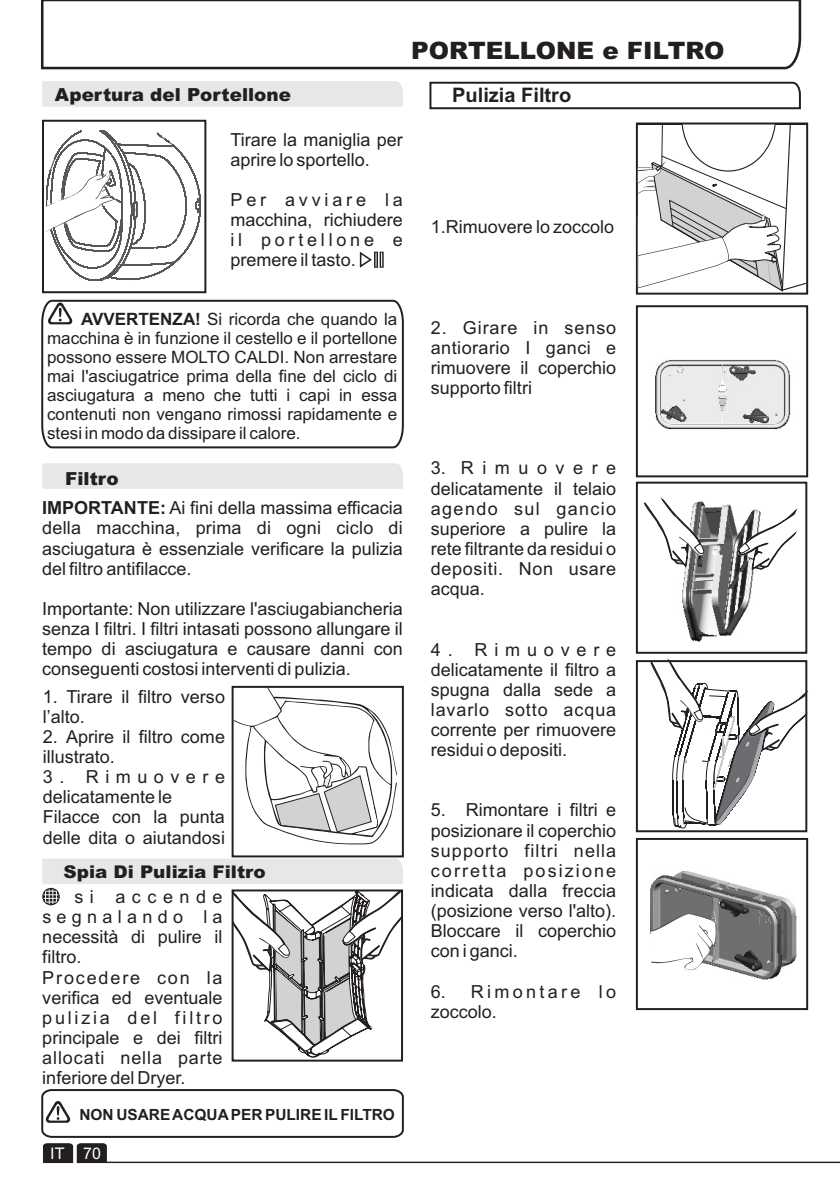
<style>
.page{position:relative;width:840px;height:1191px;background:#fff}
.page>*{position:absolute;margin:0;border:0;box-sizing:border-box;transform-origin:0 0}
.t1{font:900 24px "Arial";color:#231f20}
.t2{font:700 20px "Arial";color:#231f20}
.t3{font:18px/20.2px "Arial";color:#231f20;text-align:justify}
.t4{font:900 18px "Arial";color:#231f20}
.t5{font:18px/20.2px "Arial";letter-spacing:.185em;color:#231f20}
.t6{font:900 17.6px "Arial";color:#231f20;scale:1.05 1}
.t7{font:17px/19px "Arial";color:#231f20;text-align:justify}
.t8{font:16px "Arial";color:#fff}
.t9{font:700 15.4px "Arial";color:#231f20}
.s1{font-weight:700}
.s2{font-weight:900}
</style>
<div class="page">
<hr style="left:106px;top:1161px;width:733px;height:2px;background:#231f20">
<svg style="left:41px;top:0;width:761px;height:70px"></svg>
<div style="left:42px;top:81px;width:360px;height:26px;background:#e6e7e9"></div>
<div style="left:42px;top:463px;width:360px;height:26px;background:#e6e7e9"></div>
<div style="left:231px;top:686px;width:172px;height:171px;border:2px solid #231f20"></div>
<svg style="left:234px;top:686px;width:163px;height:158px"></svg>
<svg style="left:359px;top:252px;width:24px;height:16px"></svg>
<svg style="left:429px;top:81px;width:372px;height:29px"></svg>
<svg style="left:41px;top:299px;width:363px;height:150px"></svg>
<svg style="left:41px;top:1089px;width:363px;height:74px"></svg>
<svg style="left:42px;top:859px;width:361px;height:198px"></svg>
<div style="left:42px;top:120px;width:164px;height:173px;border:2px solid #231f20"></div>
<svg style="left:42px;top:129px;width:159px;height:153px"></svg>
<div style="left:635px;top:122px;width:172px;height:173px;border:2px solid #231f20"></div>
<svg style="left:637px;top:124px;width:168px;height:168px"></svg>
<div style="left:635px;top:305px;width:172px;height:172px;border:2px solid #231f20"></div>
<img style="left:655px;top:359px;width:136px;height:71px">
<svg style="left:650px;top:653px;width:157px;height:175px"></svg>
<div style="left:635px;top:660px;width:171px;height:172px;border:2px solid #231f20"></div>
<div style="left:635px;top:838px;width:172px;height:172px;border:2px solid #231f20"></div>
<img style="left:650px;top:871px;width:147px;height:109px">
<svg style="left:650px;top:913px;width:67px;height:63px"></svg>
<img style="left:682px;top:504px;width:72px;height:138px">
<div style="left:635px;top:481px;width:171px;height:173px;border:2px solid #231f20"></div>
<svg style="left:644px;top:497px;width:60px;height:71px"></svg>
<svg style="left:737px;top:508px;width:60px;height:63px"></svg>
<p class="t4" style="left:55px;top:88px;width:237px">Apertura del Portellone</p>
<h1 class="t1" style="left:411px;top:42px;width:315px">PORTELLONE e FILTRO</h1>
<p class="t2" style="left:452px;top:87px;width:120px">Pulizia Filtro</p>
<p class="t3" style="left:230px;top:131px;width:174px">Tirare la maniglia per aprire lo sportello.</p>
<p class="t3" style="left:230px;top:191px;width:174px">Per avviare la macchina, richiudere il portellone e premere il tasto.</p>
<p class="t3" style="left:430px;top:218px;width:185px">1.Rimuovere lo zoccolo</p>
<p class="t7" style="left:47px;top:311px;width:351px;text-indent:34px"><span class="s1">AVVERTENZA!</span> Si ricorda che quando la macchina è in funzione il cestello e il portellone possono essere MOLTO CALDI. Non arrestare mai l'asciugatrice prima della fine del ciclo di asciugatura a meno che tutti i capi in essa contenuti non vengano rimossi rapidamente e stesi in modo da dissipare il calore.</p>
<p class="t3" style="left:42px;top:465px;width:362px;line-height:29.4px;text-indent:23px"><span class="s2">Filtro<br></span><span class="s1">IMPORTANTE:</span> Ai fini della massima efficacia</p>
<p class="t3" style="left:42px;top:519px;width:362px">della macchina, prima di ogni ciclo di asciugatura è essenziale verificare la pulizia del filtro antifilacce.</p>
<p class="t3" style="left:42px;top:600px;width:362px">Importante: Non utilizzare l'asciugabiancheria senza I filtri. I filtri intasati possono allungare il tempo di asciugatura e causare danni con conseguenti costosi interventi di pulizia.</p>
<p class="t3" style="left:43px;top:688px;width:183px">1. Tirare il filtro verso l’alto.</p>
<p class="t3" style="left:43px;top:728px;width:183px">2. Aprire il filtro come illustrato.</p>
<p class="t3" style="left:43px;top:768px;width:183px;text-align:left">3. Rimuovere delicatamente le<br>Filacce con la punta delle dita o aiutandosi</p>
<p class="t6" style="left:63px;top:865px;width:194px">Spia Di Pulizia Filtro</p>
<p class="t3" style="left:42px;top:888px;width:182px;text-align:left;text-indent:32px">si accende segnalando la necessità di pulire il filtro.<br>Procedere con la verifica ed eventuale pulizia del filtro principale e dei filtri allocati nella parte inferiore del Dryer.</p>
<p class="t9" style="left:79px;top:1108px;width:317px">NON USARE ACQUAPER PULIRE IL FILTRO</p>
<p class="t8" style="left:50px;top:1147px;width:52px">IT 70</p>
<p class="t3" style="left:430px;top:319px;width:187px">2. Girare in senso antiorario I ganci e rimuovere il coperchio supporto filtri</p>
<p class="t3" style="left:430px;top:460px;width:187px">3. Rimuovere delicatamente il telaio agendo sul gancio superiore a pulire la rete filtrante da residui o depositi. Non usare acqua.</p>
<p class="t3" style="left:430px;top:641px;width:187px">4. Rimuovere delicatamente il filtro a spugna dalla sede a lavarlo sotto acqua corrente per rimuovere residui o depositi.</p>
<p class="t3" style="left:430px;top:801px;width:187px">5. Rimontare i filtri e posizionare il coperchio supporto filtri nella corretta posizione indicata dalla freccia (posizione verso l'alto).<br>Bloccare il coperchio con i ganci.</p>
<p class="t5" style="left:430px;top:982px;width:187px">6. Rimontare lo zoccolo.</p>
</div>
